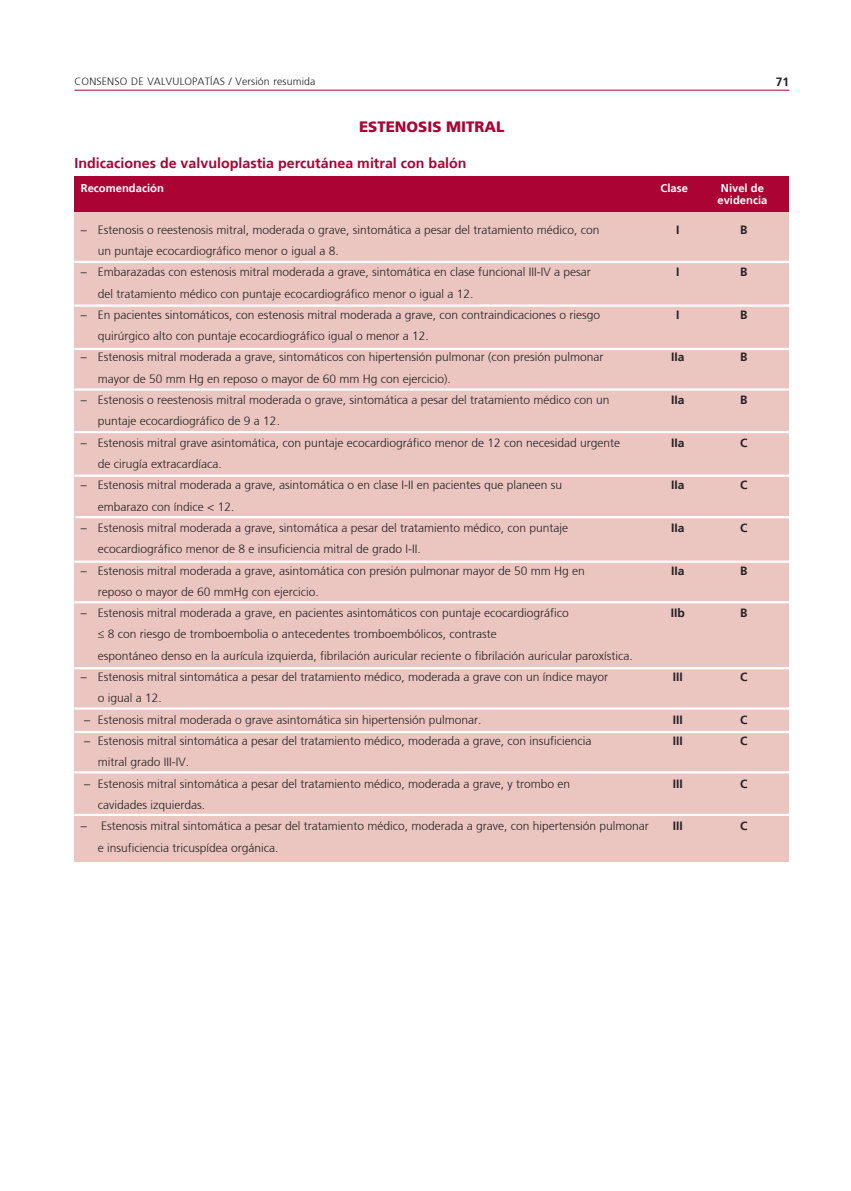
<style>
.page{position:relative;width:851px;height:1191px;background:#fff}
.page>*{position:absolute;margin:0;border:0;box-sizing:border-box;transform-origin:0 0}
.subtit{font:900 15px "Frutiger";color:#ab0333}
.subtit1n{font:700 14.25px "Frutiger";color:#ab0333}
.tabla{font:300 12px "Frutiger";color:#231f20}
.tabla-2{font:700 12px "Frutiger";color:#231f20}
.tabla_cab_blanco{font:700 11.25px/12px "Frutiger";color:#fff;text-align:center}
.t1{font:300 10.5px "Frutiger";letter-spacing:.015em;color:#231f20}
</style>
<div class="page">
<hr style="left:74px;top:90px;width:715px;height:1px;background:#ab0333">
<div style="left:74px;top:212px;width:715px;height:649px;background:#ebc6c1"></div>
<div style="left:74px;top:177px;width:715px;height:35px;background:#ab0333"></div>
<hr style="left:74px;top:261px;width:715px;height:2px;background:#fff">
<hr style="left:74px;top:304px;width:715px;height:3px;background:#fff">
<hr style="left:74px;top:348px;width:715px;height:2px;background:#fff">
<hr style="left:74px;top:560px;width:715px;height:3px;background:#fff">
<hr style="left:74px;top:601px;width:715px;height:2px;background:#fff">
<hr style="left:74px;top:667px;width:715px;height:2px;background:#fff">
<hr style="left:74px;top:707px;width:715px;height:2px;background:#fff">
<hr style="left:74px;top:731px;width:715px;height:2px;background:#fff">
<hr style="left:74px;top:771px;width:715px;height:2px;background:#fff">
<hr style="left:74px;top:813px;width:715px;height:3px;background:#fff">
<hr style="left:74px;top:388px;width:715px;height:3px;background:#fff">
<hr style="left:74px;top:431px;width:715px;height:2px;background:#fff">
<hr style="left:74px;top:474px;width:715px;height:3px;background:#fff">
<hr style="left:75px;top:516px;width:715px;height:2px;background:#fff">
<p class="t1" style="left:74px;top:76px;width:242px">CONSENSO DE VALVULOPATÍAS / Versión resumida</p>
<p class="tabla-2" style="left:775px;top:75px;width:15px">71</p>
<p class="subtit" style="left:359px;top:117px;width:147px">ESTENOSIS MITRAL</p>
<p class="subtit1n" style="left:74px;top:154px;width:393px">Indicaciones de valvuloplastia percutánea mitral con balón</p>
<p class="tabla_cab_blanco" style="left:81px;top:182px;width:85px">Recomendación</p>
<p class="tabla_cab_blanco" style="left:660px;top:182px;width:29px">Clase</p>
<p class="tabla_cab_blanco" style="left:717px;top:182px;width:52px">Nivel de evidencia</p>
<p class="tabla" style="left:81px;top:223px;width:520px">– Estenosis o reestenosis mitral, moderada o grave, sintomática a pesar del tratamiento médico, con</p>
<p class="tabla-2" style="left:676px;top:222px;width:5px">I</p>
<p class="tabla-2" style="left:740px;top:222px;width:9px">B</p>
<p class="tabla" style="left:98px;top:244px;width:242px">un puntaje ecocardiográfico menor o igual a 8.</p>
<p class="tabla" style="left:81px;top:265px;width:511px">– Embarazadas con estenosis mitral moderada a grave, sintomática en clase funcional III-IV a pesar</p>
<p class="tabla-2" style="left:676px;top:265px;width:5px">I</p>
<p class="tabla-2" style="left:740px;top:265px;width:9px">B</p>
<p class="tabla" style="left:98px;top:287px;width:377px">del tratamiento médico con puntaje ecocardiográfico menor o igual a 12.</p>
<p class="tabla" style="left:81px;top:308px;width:521px">– En pacientes sintomáticos, con estenosis mitral moderada a grave, con contraindicaciones o riesgo</p>
<p class="tabla-2" style="left:676px;top:308px;width:5px">I</p>
<p class="tabla-2" style="left:740px;top:308px;width:9px">B</p>
<p class="tabla" style="left:98px;top:329px;width:332px">quirúrgico alto con puntaje ecocardiográfico igual o menor a 12.</p>
<p class="tabla" style="left:81px;top:350px;width:524px">– Estenosis mitral moderada a grave, sintomáticos con hipertensión pulmonar (con presión pulmonar</p>
<p class="tabla-2" style="left:671px;top:350px;width:15px">IIa</p>
<p class="tabla-2" style="left:740px;top:350px;width:9px">B</p>
<p class="tabla" style="left:98px;top:372px;width:354px">mayor de 50 mm Hg en reposo o mayor de 60 mm Hg con ejercicio).</p>
<p class="tabla" style="left:81px;top:393px;width:530px">– Estenosis o reestenosis mitral moderada o grave, sintomática a pesar del tratamiento médico con un</p>
<p class="tabla-2" style="left:671px;top:393px;width:15px">IIa</p>
<p class="tabla-2" style="left:740px;top:393px;width:9px">B</p>
<p class="tabla" style="left:98px;top:414px;width:184px">puntaje ecocardiográfico de 9 a 12.</p>
<p class="tabla" style="left:81px;top:436px;width:541px">– Estenosis mitral grave asintomática, con puntaje ecocardiográfico menor de 12 con necesidad urgente</p>
<p class="tabla-2" style="left:671px;top:435px;width:15px">IIa</p>
<p class="tabla-2" style="left:740px;top:435px;width:9px">C</p>
<p class="tabla" style="left:98px;top:457px;width:125px">de cirugía extracardíaca.</p>
<p class="tabla" style="left:81px;top:478px;width:483px">– Estenosis mitral moderada a grave, asintomática o en clase I-II en pacientes que planeen su</p>
<p class="tabla-2" style="left:671px;top:478px;width:15px">IIa</p>
<p class="tabla-2" style="left:740px;top:478px;width:9px">C</p>
<p class="tabla" style="left:98px;top:500px;width:138px">embarazo con índice &lt; 12.</p>
<p class="tabla" style="left:81px;top:521px;width:489px">– Estenosis mitral moderada a grave, sintomática a pesar del tratamiento médico, con puntaje</p>
<p class="tabla-2" style="left:671px;top:521px;width:15px">IIa</p>
<p class="tabla-2" style="left:740px;top:521px;width:9px">C</p>
<p class="tabla" style="left:98px;top:542px;width:324px">ecocardiográfico menor de 8 e insuficiencia mitral de grado I-II.</p>
<p class="tabla" style="left:81px;top:563px;width:505px">– Estenosis mitral moderada a grave, asintomática con presión pulmonar mayor de 50 mm Hg en</p>
<p class="tabla-2" style="left:671px;top:563px;width:15px">IIa</p>
<p class="tabla-2" style="left:740px;top:563px;width:9px">B</p>
<p class="tabla" style="left:98px;top:585px;width:222px">reposo o mayor de 60 mmHg con ejercicio.</p>
<p class="tabla" style="left:81px;top:606px;width:489px">– Estenosis mitral moderada a grave, en pacientes asintomáticos con puntaje ecocardiográfico</p>
<p class="tabla-2" style="left:670px;top:606px;width:16px">IIb</p>
<p class="tabla-2" style="left:740px;top:606px;width:9px">B</p>
<p class="tabla" style="left:98px;top:627px;width:400px">≤ 8 con riesgo de tromboembolia o antecedentes tromboembólicos, contraste</p>
<p class="tabla" style="left:98px;top:649px;width:536px">espontáneo denso en la aurícula izquierda, fibrilación auricular reciente o fibrilación auricular paroxística.</p>
<p class="tabla" style="left:81px;top:670px;width:529px">– Estenosis mitral sintomática a pesar del tratamiento médico, moderada a grave con un índice mayor</p>
<p class="tabla-2" style="left:672px;top:670px;width:12px">III</p>
<p class="tabla-2" style="left:740px;top:670px;width:9px">C</p>
<p class="tabla" style="left:98px;top:691px;width:66px">o igual a 12.</p>
<p class="tabla" style="left:84px;top:713px;width:399px">– Estenosis mitral moderada o grave asintomática sin hipertensión pulmonar.</p>
<p class="tabla-2" style="left:672px;top:712px;width:12px">III</p>
<p class="tabla-2" style="left:740px;top:712px;width:9px">C</p>
<p class="tabla" style="left:84px;top:734px;width:509px">– Estenosis mitral sintomática a pesar del tratamiento médico, moderada a grave, con insuficiencia</p>
<p class="tabla-2" style="left:672px;top:734px;width:12px">III</p>
<p class="tabla-2" style="left:740px;top:734px;width:9px">C</p>
<p class="tabla" style="left:98px;top:755px;width:93px">mitral grado III-IV.</p>
<p class="tabla" style="left:84px;top:776px;width:487px">– Estenosis mitral sintomática a pesar del tratamiento médico, moderada a grave, y trombo en</p>
<p class="tabla-2" style="left:672px;top:776px;width:12px">III</p>
<p class="tabla-2" style="left:740px;top:776px;width:9px">C</p>
<p class="tabla" style="left:98px;top:798px;width:109px">cavidades izquierdas.</p>
<p class="tabla" style="left:81px;top:819px;width:569px">– Estenosis mitral sintomática a pesar del tratamiento médico, moderada a grave, con hipertensión pulmonar</p>
<p class="tabla-2" style="left:672px;top:819px;width:12px">III</p>
<p class="tabla-2" style="left:740px;top:819px;width:9px">C</p>
<p class="tabla" style="left:98px;top:840px;width:182px">e insuficiencia tricuspídea orgánica.</p>
</div>
